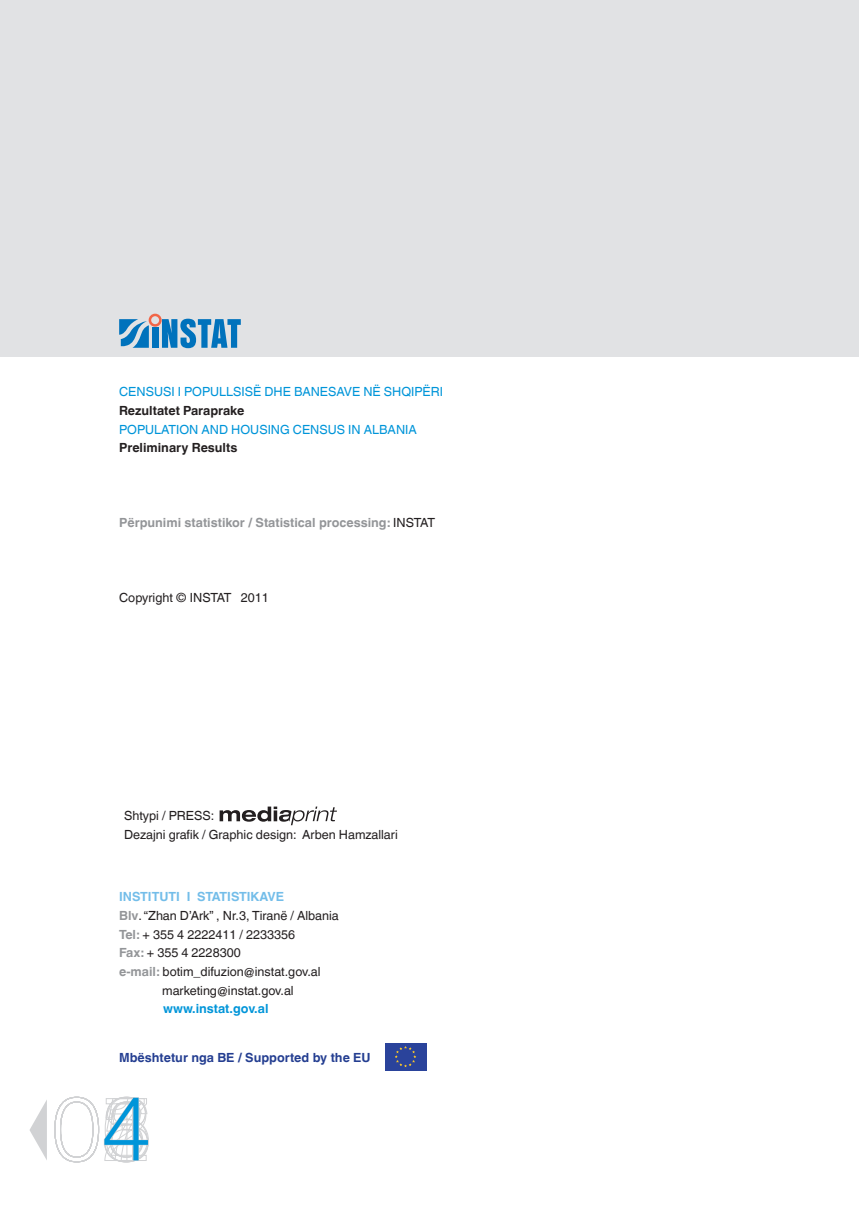
<style>
.page{position:relative;width:859px;height:1221px;background:#fff}
.page>*{position:absolute;margin:0;border:0;box-sizing:border-box;transform-origin:0 0}
.t1{font:300 89.42px "Helvetica Neue LT Std";color:#0095d9}
.t2{font:12.6px/18.7px "Helvetica World";color:#231f20}
.t3{font:12.6px "Helvetica World";color:#0095d9}
.t4{font:700 12.6px "Helvetica World";color:#939598}
.t5{font:700 12.6px "Helvetica World";color:#231f20}
.t6{font:700 12.6px "Helvetica World";color:#243e91}
.t7{font:700 12.6px "Helvetica World";color:#73bde9}
.t8{font:700 12.6px "Helvetica World";color:#0095d9}
.s1{font-weight:400;color:#231f20}
.s2{font-weight:700;color:#939598}
</style>
<div class="page">
<svg style="left:55px;top:1096px;width:94px;height:65px"></svg>
<svg style="left:29px;top:1100px;width:18px;height:60px"></svg>
<div style="left:0;top:0;width:858px;height:356px;background:#e1e2e4"></div>
<svg style="left:219px;top:806px;width:118px;height:19px"></svg>
<svg style="left:162px;top:319px;width:79px;height:29px"></svg>
<svg style="left:119px;top:319px;width:30px;height:29px"></svg>
<div style="left:152px;top:327px;width:6px;height:21px;background:#0072bc"></div>
<div style="left:149px;top:314px;width:13px;height:13px;border:3px solid #f26648;border-radius:50%"></div>
<div style="left:384px;top:1042px;width:42px;height:28px;background:#2a439b"></div>
<svg style="left:395px;top:1046px;width:21px;height:21px"></svg>
<p class="t3" style="left:119px;top:384px;width:325px">CENSUSI I POPULLSISË DHE BANESAVE NË SHQIPËRI</p>
<p class="t5" style="left:119px;top:403px;width:126px">Rezultatet Paraprake</p>
<p class="t3" style="left:119px;top:422px;width:299px">POPULATION AND HOUSING CENSUS IN ALBANIA</p>
<p class="t5" style="left:119px;top:440px;width:120px">Preliminary Results</p>
<p class="t4" style="left:119px;top:515px;width:317px">Përpunimi statistikor / Statistical processing: <span class="s1">INSTAT</span></p>
<p class="t2" style="left:119px;top:588px;width:151px">Copyright © INSTAT 2011</p>
<p class="t2" style="left:124px;top:806px;width:275px">Shtypi / PRESS:<br>Dezajni grafik / Graphic design: Arben Hamzallari</p>
<p class="t7" style="left:119px;top:889px;width:166px">INSTITUTI I STATISTIKAVE</p>
<p class="t2" style="left:119px;top:906px;width:221px"><span class="s2">Blv</span>. “Zhan D’Ark” , Nr.3, Tiranë / Albania</p>
<p class="t2" style="left:119px;top:924px;width:177px"><span class="s2">Tel:</span> + 355 4 2222411 / 2233356</p>
<p class="t2" style="left:119px;top:943px;width:123px"><span class="s2">Fax:</span> + 355 4 2228300</p>
<p class="t2" style="left:119px;top:962px;width:203px"><span class="s2">e-mail:</span> botim_difuzion@instat.gov.al</p>
<p class="t2" style="left:162px;top:980px;width:133px">marketing@instat.gov.al</p>
<p class="t8" style="left:163px;top:1001px;width:107px">www.instat.gov.al</p>
<p class="t6" style="left:119px;top:1050px;width:253px">Mbështetur nga BE / Supported by the EU</p>
<h1 class="t1" style="left:102px;top:1073px;width:51px">4</h1>
</div>
